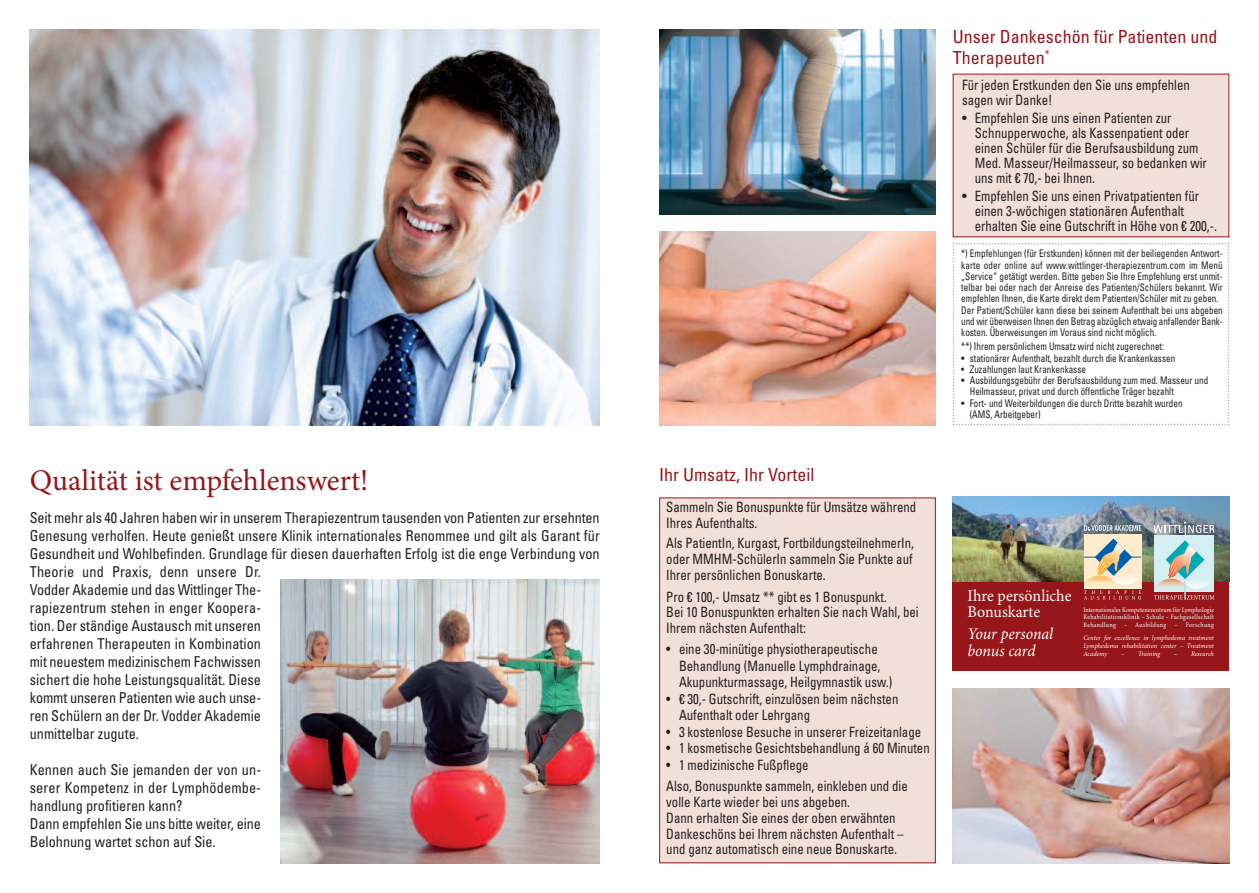
<style>
.page{position:relative;width:1259px;height:893px;background:#fff}
.page>*{position:absolute;margin:0;border:0;box-sizing:border-box;transform-origin:0 0}
.t1{font:30px "Minion Pro";color:#961619}
.t2{font:condensed 18px/21.6px "Univers";color:#961619}
.t3{font:16.5px/16.5px "Minion Pro";color:#fff}
.t4{font:italic 16.5px/16.5px "Minion Pro";letter-spacing:-.01em;color:#fff}
.t5{font:condensed 15px/18px "Univers";color:#231f20;scale:.95 1}
.t6{font:condensed 14.25px/15.8px "Univers";color:#231f20;scale:.9 1}
.t7{font:condensed 14.25px/15px "Univers";color:#231f20}
.t8{font:condensed 10.5px/11.2px "Univers";color:#231f20;scale:.87 1}
.t9{font:condensed 10.5px/11.2px "Univers";color:#231f20}
.t10{font:6.9px/7.6px "Minion Pro";letter-spacing:.05em;color:#fff;text-align:justify;scale:.87 1}
.t11{font:italic 6.9px/7.6px "Minion Pro";color:#fff;text-align:justify;scale:.95 1}
</style>
<div class="page">
<img style="left:30px;top:30px;width:570px;height:395px">
<img style="left:659px;top:30px;width:276px;height:185px">
<img style="left:659px;top:232px;width:276px;height:193px">
<img style="left:952px;top:689px;width:277px;height:174px">
<svg style="left:952px;top:243px;width:277px;height:182px"></svg>
<div style="left:953px;top:74px;width:275px;height:162px;background:#f1e0d8"></div>
<div style="left:660px;top:498px;width:275px;height:364px;background:#f1e0d8"></div>
<img style="left:280px;top:579px;width:320px;height:284px">
<div style="left:952px;top:500px;width:277px;height:171px;background:#961619"></div>
<img style="left:952px;top:496px;width:277px;height:85px">
<svg style="left:1153px;top:522px;width:61px;height:78px;background:#bcc1c3"></svg>
<img style="left:1168px;top:544px;width:28px;height:34px">
<div style="left:1084px;top:534px;width:57px;height:54px;background:#feeacc"></div>
<img style="left:1126px;top:577px;width:13px;height:8px">
<img style="left:1083px;top:575px;width:43px;height:10px">
<svg style="left:1083px;top:590px;width:58px;height:10px"></svg>
<svg style="left:1084px;top:538px;width:57px;height:38px"></svg>
<svg style="left:1084px;top:525px;width:57px;height:6px"></svg>
<h1 class="t1" style="left:30px;top:469px;width:340px">Qualität ist empfehlenswert!</h1>
<p class="t5" style="left:30px;top:510px;width:601px">Seit mehr als 40 Jahren haben wir in unserem Therapiezentrum tausenden von Patienten zur ersehnten Genesung verholfen. Heute genießt unsere Klinik internationales Renommee und gilt als Garant für Gesundheit und Wohlbefinden. Grundlage für diesen dauerhaften Erfolg ist die enge Verbindung von Theorie und Praxis, denn unsere Dr.<br>Vodder Akademie und das Wittlinger The-<br>rapiezentrum stehen in enger Koopera-<br>tion. Der ständige Austausch mit unseren<br>erfahrenen Therapeuten in Kombination<br>mit neuestem medizinischem Fachwissen<br>sichert die hohe Leistungsqualität. Diese<br>kommt unseren Patienten wie auch unse-<br>ren Schülern an der Dr. Vodder Akademie<br>unmittelbar zugute.</p>
<p class="t5" style="left:30px;top:762px;width:245px">Kennen auch Sie jemanden der von un&shy;serer Kompetenz in der Lymphödembe&shy;handlung profitieren kann?<br>Dann empfehlen Sie uns bitte weiter, eine Belohnung wartet schon auf Sie.</p>
<p class="t2" style="left:659px;top:465px;width:157px">Ihr Umsatz, Ihr Vorteil</p>
<p class="t6" style="left:666px;top:500px;width:279px">Sammeln Sie Bonuspunkte für Umsätze während<br>Ihres Aufenthalts.</p>
<p class="t6" style="left:666px;top:536px;width:277px;text-align:justify">Als PatientIn, Kurgast, FortbildungsteilnehmerIn, oder MMHM-SchülerIn sammeln Sie Punkte auf Ihrer persönlichen Bonuskarte.</p>
<p class="t6" style="left:666px;top:590px;width:282px">Pro € 100,- Umsatz ** gibt es 1 Bonuspunkt.<br>Bei 10 Bonuspunkten erhalten Sie nach Wahl, bei<br>Ihrem nächsten Aufenthalt:</p>
<p class="t6" style="left:679px;top:642px;width:238px;line-height:16.5px;text-indent:-13px">• eine 30-minütige physiotherapeutische<br>Behandlung (Manuelle Lymphdrainage,<br>Akupunkturmassage, Heilgymnastik usw.)</p>
<p class="t6" style="left:679px;top:691px;width:245px;line-height:16.5px;text-indent:-13px">• € 30,- Gutschrift, einzulösen beim nächsten<br>Aufenthalt oder Lehrgang</p>
<p class="t6" style="left:666px;top:725px;width:285px">• 3 kostenlose Besuche in unserer Freizeitanlage</p>
<p class="t6" style="left:666px;top:741px;width:294px">• 1 kosmetische Gesichtsbehandlung á 60 Minuten</p>
<p class="t6" style="left:666px;top:755px;width:270px;line-height:21.8px">• 1 medizinische Fußpflege<br>Also, Bonuspunkte sammeln, einkleben und die</p>
<p class="t6" style="left:666px;top:795px;width:265px">volle Karte wieder bei uns abgeben.<br>Dann erhalten Sie eines der oben erwähnten Dankeschöns bei Ihrem nächsten Aufenthalt – und ganz automatisch eine neue Bonuskarte.</p>
<p class="t2" style="left:952px;top:27px;width:266px">Unser Dankeschön für Patienten und<br>Therapeuten<sup>*</sup></p>
<p class="t6" style="left:962px;top:78px;width:255px;line-height:15px">Für jeden Erstkunden den Sie uns empfehlen sagen wir Danke!</p>
<p class="t7" style="left:974px;top:111px;width:233px;text-indent:-13px">• Empfehlen Sie uns einen Patienten zur Schnupperwoche, als Kassenpatient oder einen Schüler für die Berufsausbildung zum Med. Masseur/Heilmasseur, so bedanken wir uns mit € 70,- bei Ihnen.</p>
<p class="t7" style="left:974px;top:189px;width:244px;text-indent:-13px">• Empfehlen Sie uns einen Privatpatienten für einen 3-wöchigen stationären Aufenthalt erhalten Sie eine Gutschrift in Höhe von € 200,-.</p>
<p class="t8" style="left:961px;top:249px;width:302px">*) Empfehlungen (für Erstkunden) können mit der beiliegenden Antwort&shy;karte oder online auf www.wittlinger-therapiezentrum.com im Menü „Service“ getätigt werden. Bitte geben Sie Ihre Empfehlung erst unmit&shy;telbar bei oder nach der Anreise des Patienten/Schülers bekannt. Wir empfehlen Ihnen, die Karte direkt dem Patienten/Schüler mit zu geben.<br>Der Patient/Schüler kann diese bei seinem Aufenthalt bei uns abgeben und wir überweisen Ihnen den Betrag abzüglich etwaig anfallender Bank&shy;kosten. Überweisungen im Voraus sind nicht möglich.</p>
<p class="t8" style="left:961px;top:342px;width:235px">**) Ihrem persönlichem Umsatz wird nicht zugerechnet:</p>
<p class="t9" style="left:961px;top:353px;width:215px">• stationärer Aufenthalt, bezahlt durch die Krankenkassen</p>
<p class="t8" style="left:961px;top:364px;width:145px">• Zuzahlungen laut Krankenkasse</p>
<p class="t9" style="left:969px;top:376px;width:240px;text-indent:-9px">• Ausbildungsgebühr der Berufsausbildung zum med. Masseur und<br>Heilmasseur, privat und durch öffentliche Träger bezahlt</p>
<p class="t9" style="left:969px;top:398px;width:214px;text-indent:-9px">• Fort- und Weiterbildungen die durch Dritte bezahlt wurden (AMS, Arbeitgeber)</p>
<p class="t3" style="left:967px;top:589px;width:105px">Ihre persönliche<br>Bonuskarte</p>
<p class="t4" style="left:967px;top:627px;width:87px">Your personal bonus card</p>
<p class="t10" style="left:1083px;top:606px;width:152px">Internationales Kompetenzzentrum für Lymphologie Rehabilitationsklinik – Schule – Fachgesellschaft Behandlung – Ausbildung – Forschung</p>
<p class="t11" style="left:1083px;top:635px;width:139px">Center for excellence in lymphedema treatment Lymphedema rehabilitation center – Treatment Academy</p>
<p class="t11" style="left:1121px;top:650px;width:43px">– Training</p>
<p class="t11" style="left:1174px;top:650px;width:43px">– Research</p>
</div>
